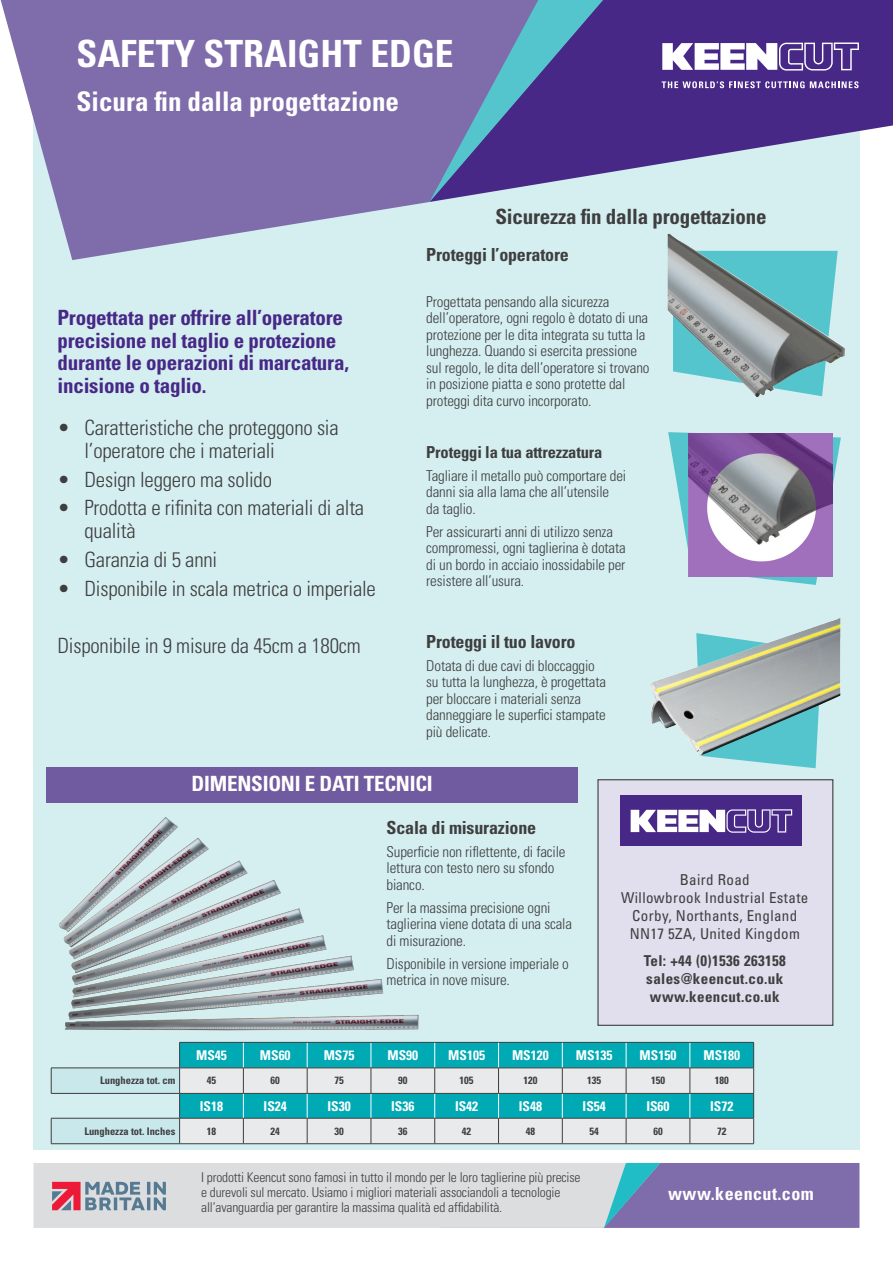
<style>
.page{position:relative;width:893px;height:1263px;background:#fff}
.page>*{position:absolute;margin:0;border:0;box-sizing:border-box;transform-origin:0 0}
.t1{font:700 condensed 37.5px "Univers LT Std";color:#fff}
.t2{font:700 condensed 27px "Univers LT Std";color:#fff}
.t3{font:300 condensed 21px/22.5px "Univers LT Std";letter-spacing:-.01em;color:#3e3e3f}
.t4{font:700 condensed 21px/22.5px "Univers LT Std";letter-spacing:-.01em;color:#472887}
.t5{font:700 condensed 21px "Univers LT Std";letter-spacing:-.01em;color:#3e3e3f}
.t6{font:700 condensed 21px "Univers LT Std";letter-spacing:-.01em;color:#fff}
.t7{font:700 condensed 18px "Univers LT Std";letter-spacing:-.01em;color:#3e3e3f}
.t8{font:700 condensed 18px "Univers LT Std";letter-spacing:.025em;color:#fff}
.t9{font:700 condensed 16.5px "Univers LT Std";letter-spacing:-.01em;color:#3e3e3f}
.t10{font:300 condensed 15px/16.5px "Univers LT Std";letter-spacing:-.01em;color:#3e3e3f}
.t11{font:condensed 15px "Univers";letter-spacing:.025em;color:#3e3e3f}
.t12{font:700 condensed 15px "Univers LT Std";letter-spacing:.025em;color:#3e3e3f}
.t13{font:300 condensed 13.5px/15px "Univers LT Std";letter-spacing:-.01em;color:#3e3e3f}
.t14{font:700 condensed 13.5px "Univers LT Std";color:#fff}
.t15{font:700 condensed 10.5px "Univers LT Std";color:#3e3e3f}
</style>
<div class="page">
<div style="left:33px;top:88px;width:826px;height:1061px;background:#d5eef0"></div>
<svg style="left:33px;top:1163px;width:826px;height:65px;background:#bbb9cc"></svg>
<svg style="left:603px;top:0;width:290px;height:202px;fill:#472887"></svg>
<svg style="left:1px;top:0;width:428px;height:260px;fill:#7f6cab"></svg>
<svg style="left:662px;top:43px;width:197px;height:28px"></svg>
<svg style="left:662px;top:81px;width:197px;height:7px"></svg>
<svg style="left:429px;top:0;width:174px;height:202px;background:#6568a6"></svg>
<div style="left:597px;top:779px;width:236px;height:247px;background:#e1deed;border:1px solid #3e3e3f"></div>
<div style="left:620px;top:796px;width:182px;height:50px;background:#472887"></div>
<svg style="left:631px;top:809px;width:161px;height:24px"></svg>
<svg style="left:668px;top:432px;width:173px;height:153px"></svg>
<svg style="left:749px;top:761px;width:67px;height:7px"></svg>
<img style="left:668px;top:234px;width:178px;height:163px">
<img style="left:689px;top:433px;width:143px;height:144px">
<img style="left:650px;top:588px;width:210px;height:173px">
<svg style="left:51px;top:1042px;width:703px;height:102px"></svg>
<img style="left:60px;top:818px;width:359px;height:213px">
<div style="left:46px;top:767px;width:532px;height:35px;background:#715ba0"></div>
<p class="t1" style="left:77px;top:31px;width:379px">SAFETY STRAIGHT EDGE</p>
<p class="t2" style="left:77px;top:85px;width:324px">Sicura fin dalla progettazione</p>
<p class="t4" style="left:57px;top:306px;width:293px">Progettata per offrire all’operatore precisione nel taglio e protezione durante le operazioni di marcatura, incisione o taglio.</p>
<p class="t3" style="left:84px;top:416px;width:256px;text-indent:-27px">• Caratteristiche che proteggono sia l’operatore che i materiali</p>
<p class="t3" style="left:57px;top:468px;width:216px">• Design leggero ma solido</p>
<p class="t3" style="left:84px;top:497px;width:281px;text-indent:-27px">• Prodotta e rifinita con materiali di alta qualità</p>
<p class="t3" style="left:57px;top:548px;width:161px">• Garanzia di 5 anni</p>
<p class="t3" style="left:57px;top:577px;width:320px">• Disponibile in scala metrica o imperiale</p>
<p class="t3" style="left:57px;top:635px;width:305px">Disponibile in 9 misure da 45cm a 180cm</p>
<p class="t5" style="left:495px;top:204px;width:273px">Sicurezza fin dalla progettazione</p>
<p class="t7" style="left:426px;top:243px;width:144px">Proteggi l’operatore</p>
<p class="t10" style="left:426px;top:293px;width:225px">Progettata pensando alla sicurezza dell’operatore, ogni regolo è dotato di una protezione per le dita integrata su tutta la lunghezza. Quando si esercita pressione sul regolo, le dita dell’operatore si trovano in posizione piatta e sono protette dal proteggi dita curvo incorporato.</p>
<p class="t9" style="left:426px;top:442px;width:178px">Proteggi la tua attrezzatura</p>
<p class="t10" style="left:426px;top:467px;width:201px">Tagliare il metallo può comportare dei danni sia alla lama che all’utensile<br>da taglio.</p>
<p class="t10" style="left:426px;top:523px;width:201px">Per assicurarti anni di utilizzo senza compromessi, ogni taglierina è dotata di un bordo in acciaio inossidabile per resistere all’usura.</p>
<p class="t7" style="left:426px;top:630px;width:151px">Proteggi il tuo lavoro</p>
<p class="t10" style="left:426px;top:657px;width:181px">Dotata di due cavi di bloccaggio su tutta la lunghezza, è progettata per bloccare i materiali senza danneggiare le superfici stampate più delicate.</p>
<p class="t6" style="left:192px;top:770px;width:243px">DIMENSIONI E DATI TECNICI</p>
<p class="t7" style="left:387px;top:816px;width:151px">Scala di misurazione</p>
<p class="t10" style="left:387px;top:843px;width:180px">Superficie non riflettente, di facile lettura con testo nero su sfondo bianco.</p>
<p class="t10" style="left:387px;top:899px;width:187px">Per la massima precisione ogni taglierina viene dotata di una scala di misurazione.</p>
<p class="t10" style="left:387px;top:955px;width:184px">Disponibile in versione imperiale o metrica in nove misure.</p>
<p class="t11" style="left:680px;top:870px;width:72px">Baird Road</p>
<p class="t11" style="left:621px;top:888px;width:189px">Willowbrook Industrial Estate</p>
<p class="t11" style="left:632px;top:906px;width:167px">Corby, Northants, England</p>
<p class="t11" style="left:630px;top:924px;width:172px">NN17 5ZA, United Kingdom</p>
<p class="t12" style="left:644px;top:951px;width:144px">Tel: +44 (0)1536 263158</p>
<p class="t12" style="left:646px;top:969px;width:138px">sales@keencut.co.uk</p>
<p class="t12" style="left:650px;top:987px;width:131px">www.keencut.co.uk</p>
<p class="t14" style="left:196px;top:1047px;width:32px">MS45</p>
<p class="t14" style="left:260px;top:1047px;width:32px">MS60</p>
<p class="t14" style="left:324px;top:1047px;width:32px">MS75</p>
<p class="t14" style="left:387px;top:1047px;width:32px">MS90</p>
<p class="t14" style="left:448px;top:1047px;width:38px">MS105</p>
<p class="t14" style="left:512px;top:1047px;width:38px">MS120</p>
<p class="t14" style="left:576px;top:1047px;width:38px">MS135</p>
<p class="t14" style="left:640px;top:1047px;width:38px">MS150</p>
<p class="t14" style="left:703px;top:1047px;width:38px">MS180</p>
<p class="t15" style="left:100px;top:1074px;width:77px">Lunghezza tot. cm</p>
<p class="t15" style="left:207px;top:1074px;width:11px">45</p>
<p class="t15" style="left:271px;top:1074px;width:11px">60</p>
<p class="t15" style="left:334px;top:1074px;width:11px">75</p>
<p class="t15" style="left:398px;top:1074px;width:11px">90</p>
<p class="t15" style="left:460px;top:1074px;width:15px">105</p>
<p class="t15" style="left:523px;top:1074px;width:15px">120</p>
<p class="t15" style="left:587px;top:1074px;width:15px">135</p>
<p class="t15" style="left:651px;top:1074px;width:15px">150</p>
<p class="t15" style="left:715px;top:1074px;width:15px">180</p>
<p class="t14" style="left:200px;top:1097px;width:25px">IS18</p>
<p class="t14" style="left:264px;top:1097px;width:25px">IS24</p>
<p class="t14" style="left:327px;top:1097px;width:25px">IS30</p>
<p class="t14" style="left:391px;top:1097px;width:25px">IS36</p>
<p class="t14" style="left:455px;top:1097px;width:25px">IS42</p>
<p class="t14" style="left:519px;top:1097px;width:25px">IS48</p>
<p class="t14" style="left:583px;top:1097px;width:25px">IS54</p>
<p class="t14" style="left:646px;top:1097px;width:25px">IS60</p>
<p class="t14" style="left:710px;top:1097px;width:25px">IS72</p>
<p class="t15" style="left:84px;top:1124px;width:92px">Lunghezza tot. Inches</p>
<p class="t15" style="left:207px;top:1124px;width:11px">18</p>
<p class="t15" style="left:271px;top:1124px;width:11px">24</p>
<p class="t15" style="left:334px;top:1124px;width:11px">30</p>
<p class="t15" style="left:398px;top:1124px;width:11px">36</p>
<p class="t15" style="left:462px;top:1124px;width:11px">42</p>
<p class="t15" style="left:526px;top:1124px;width:11px">48</p>
<p class="t15" style="left:589px;top:1124px;width:11px">54</p>
<p class="t15" style="left:653px;top:1124px;width:11px">60</p>
<p class="t15" style="left:717px;top:1124px;width:11px">72</p>
<p class="t13" style="left:201px;top:1170px;width:381px">I prodotti Keencut sono famosi in tutto il mondo per le loro taglierine più precise e durevoli sul mercato. Usiamo i migliori materiali associandoli a tecnologie all’avanguardia per garantire la massima qualità ed affidabilità.</p>
<p class="t8" style="left:668px;top:1182px;width:147px">www.keencut.com</p>
</div>
